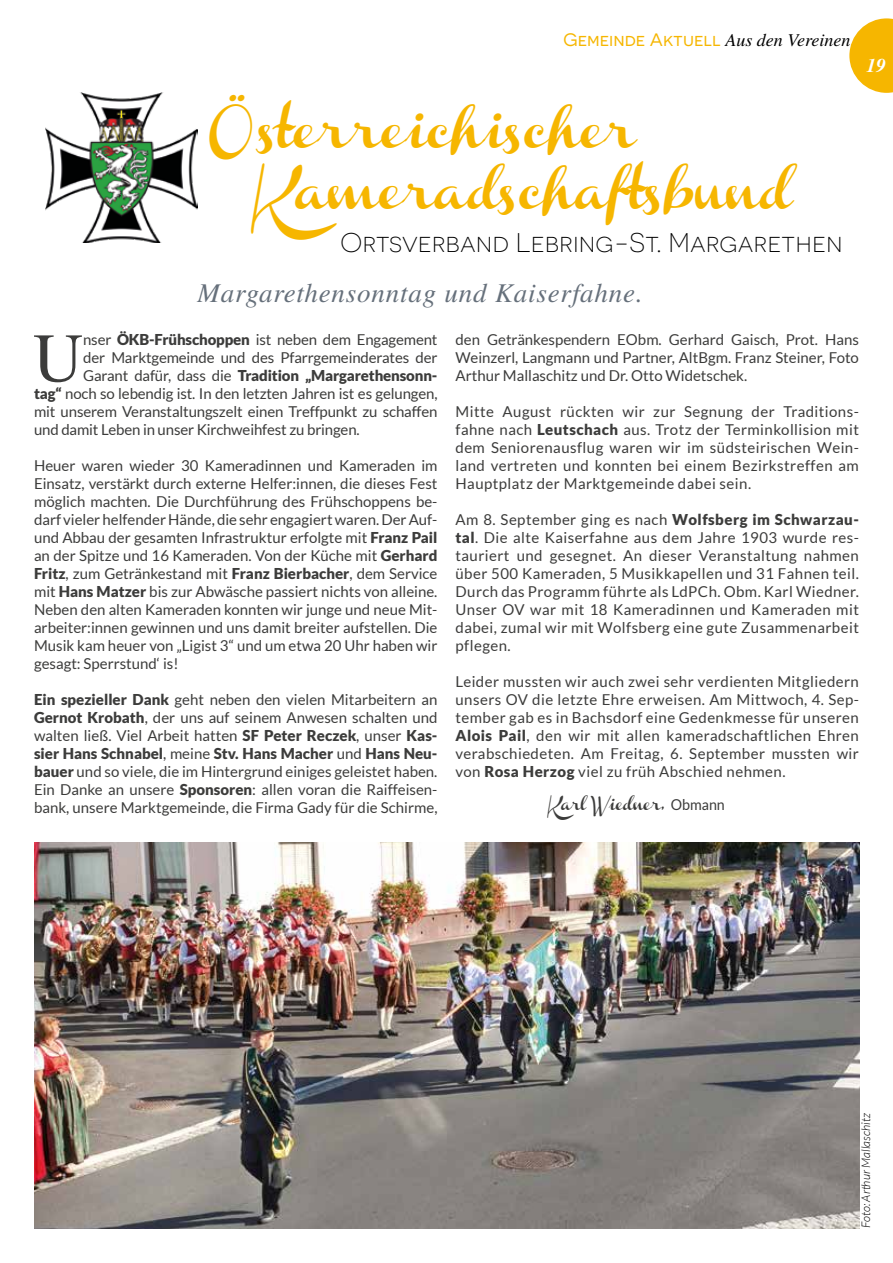
<style>
.page{position:relative;width:893px;height:1263px;background:#fff}
.page>*{position:absolute;margin:0;border:0;box-sizing:border-box;transform-origin:0 0}
.t1{font:69.45px "Te X Gyre Termes";color:#3c3c3b}
.t2{font:36.9px/61.5px "Channel Slanted 1";color:#f6b600}
.t3{font:300 27px "Novecentosanswide";color:#000}
.t4{font:italic 27px "Te X Gyre Termes";letter-spacing:.03em;color:#66707b}
.t5{font:italic 700 19.5px "Te X Gyre Termes";color:#fff}
.t6{font:18px "Novecentosanswide";color:#f6b600}
.t7{font:15px/18px "Lato";color:#3c3c3b;text-align:justify}
.t8{font:900 15px "Lato";letter-spacing:-.01em;color:#3c3c3b}
.t9{font:italic 300 12px "Lato";color:#000}
.t10{font:12px "Channel Slanted 1";color:#3c3c3b;scale:.95 1}
.s1{font-family:"Te X Gyre Termes";font-style:italic;color:#000}
.s2{font-weight:900}
.s3{font-weight:400}
.s4{font-family:"Lato";font-size:15px}
</style>
<div class="page">
<svg style="left:849px;top:18px;width:44px;height:75px"></svg>
<img style="left:46px;top:92px;width:152px;height:151px">
<img style="left:34px;top:842px;width:825px;height:387px">
<p class="t6" style="left:563px;top:29px;width:288px">Gemeinde Aktuell <span class="s1">Aus den Vereinen</span></p>
<h2 class="t2" style="left:253px;top:104px;width:540px;text-indent:-46px">Österreichischer<br>Kameradschaftsbund</h2>
<h3 class="t3" style="left:341px;top:227px;width:504px">Ortsverband Lebring-St. Margarethen</h3>
<h3 class="t4" style="left:198px;top:273px;width:447px">Margarethensonntag und Kaiserfahne.</h3>
<h3 class="t5" style="left:866px;top:51px;width:21px">19</h3>
<h1 class="t1" style="left:33px;top:308px;width:52px">U</h1>
<p class="t7" style="left:83px;top:331px;width:356px">nser <span class="s2">ÖKB-Frühschoppen</span> ist neben dem Engagement</p>
<p class="t7" style="left:83px;top:349px;width:356px">der Marktgemeinde und des Pfarrgemeinderates der</p>
<p class="t8" style="left:83px;top:367px;width:356px"><span class="s3">Garant dafür, dass die</span> Tradition „Margarethensonn-</p>
<p class="t7" style="left:34px;top:385px;width:405px"><span class="s2">tag“</span> noch so lebendig ist. In den letzten Jahren ist es gelungen,</p>
<p class="t7" style="left:34px;top:403px;width:405px">mit unserem Veranstaltungszelt einen Treffpunkt zu schaffen</p>
<p class="t7" style="left:34px;top:421px;width:327px">und damit Leben in unser Kirchweihfest zu bringen.</p>
<p class="t7" style="left:34px;top:457px;width:405px">Heuer waren wieder 30 Kameradinnen und Kameraden im Einsatz, verstärkt durch externe Helfer:innen, die dieses Fest möglich machten. Die Durchführung des Frühschoppens be&shy;darf vieler helfender Hände, die sehr engagiert waren. Der Auf&shy;und Abbau der gesamten Infrastruktur erfolgte mit <span class="s2">Franz Pail </span>an der Spitze und 16 Kameraden. Von der Küche mit <span class="s2">Gerhard Fritz</span>, zum Getränkestand mit <span class="s2">Franz Bierbacher</span>, dem Service mit <span class="s2">Hans Matzer</span> bis zur Abwäsche passiert nichts von alleine.<br>Neben den alten Kameraden konnten wir junge und neue Mit&shy;arbeiter:innen gewinnen und uns damit breiter aufstellen. Die Musik kam heuer von „Ligist 3“ und um etwa 20 Uhr haben wir gesagt: Sperrstund‘ is!</p>
<p class="t7" style="left:34px;top:691px;width:405px"><span class="s2">Ein spezieller Dank</span> geht neben den vielen Mitarbeitern an <span class="s2">Gernot Krobath</span>, der uns auf seinem Anwesen schalten und walten ließ. Viel Arbeit hatten <span class="s2">SF Peter Reczek</span>, unser <span class="s2">Kas&shy;sier Hans Schnabel</span>, meine <span class="s2">Stv. Hans Macher</span> und <span class="s2">Hans Neu&shy;bauer</span> und so viele, die im Hintergrund einiges geleistet haben.<br>Ein Danke an unsere <span class="s2">Sponsoren</span>: allen voran die Raiffeisen&shy;bank, unsere Marktgemeinde, die Firma Gady für die Schirme,</p>
<p class="t7" style="left:455px;top:331px;width:405px">den Getränkespendern EObm. Gerhard Gaisch, Prot. Hans Weinzerl, Langmann und Partner, AltBgm. Franz Steiner, Foto Arthur Mallaschitz und Dr. Otto Widetschek.</p>
<p class="t7" style="left:455px;top:403px;width:405px">Mitte August rückten wir zur Segnung der Traditions&shy;fahne nach <span class="s2">Leutschach</span> aus. Trotz der Terminkollision mit dem Seniorenausflug waren wir im südsteirischen Wein&shy;land vertreten und konnten bei einem Bezirkstreffen am Hauptplatz der Marktgemeinde dabei sein.</p>
<p class="t7" style="left:455px;top:511px;width:405px">Am 8. September ging es nach <span class="s2">Wolfsberg im Schwarzau&shy;tal</span>. Die alte Kaiserfahne aus dem Jahre 1903 wurde res&shy;tauriert und gesegnet. An dieser Veranstaltung nahmen über 500 Kameraden, 5 Musikkapellen und 31 Fahnen teil.<br>Durch das Programm führte als LdPCh. Obm. Karl Wiedner.<br>Unser OV war mit 18 Kameradinnen und Kameraden mit dabei, zumal wir mit Wolfsberg eine gute Zusammenarbeit pflegen.</p>
<p class="t7" style="left:455px;top:673px;width:405px">Leider mussten wir auch zwei sehr verdienten Mitgliedern unsers OV die letzte Ehre erweisen. Am Mittwoch, 4. Sep&shy;tember gab es in Bachsdorf eine Gedenkmesse für unseren <span class="s2">Alois Pail</span>, den wir mit allen kameradschaftlichen Ehren verabschiedeten. Am Freitag, 6. September mussten wir von <span class="s2">Rosa Herzog</span> viel zu früh Abschied nehmen.</p>
<p class="t10" style="left:548px;top:799px;width:188px">Karl Wiedner, <span class="s4">Obmann</span></p>
<p class="t9" style="left:859px;top:1228px;width:116px;rotate:-90deg">Foto: Arthur Mallaschitz</p>
</div>
